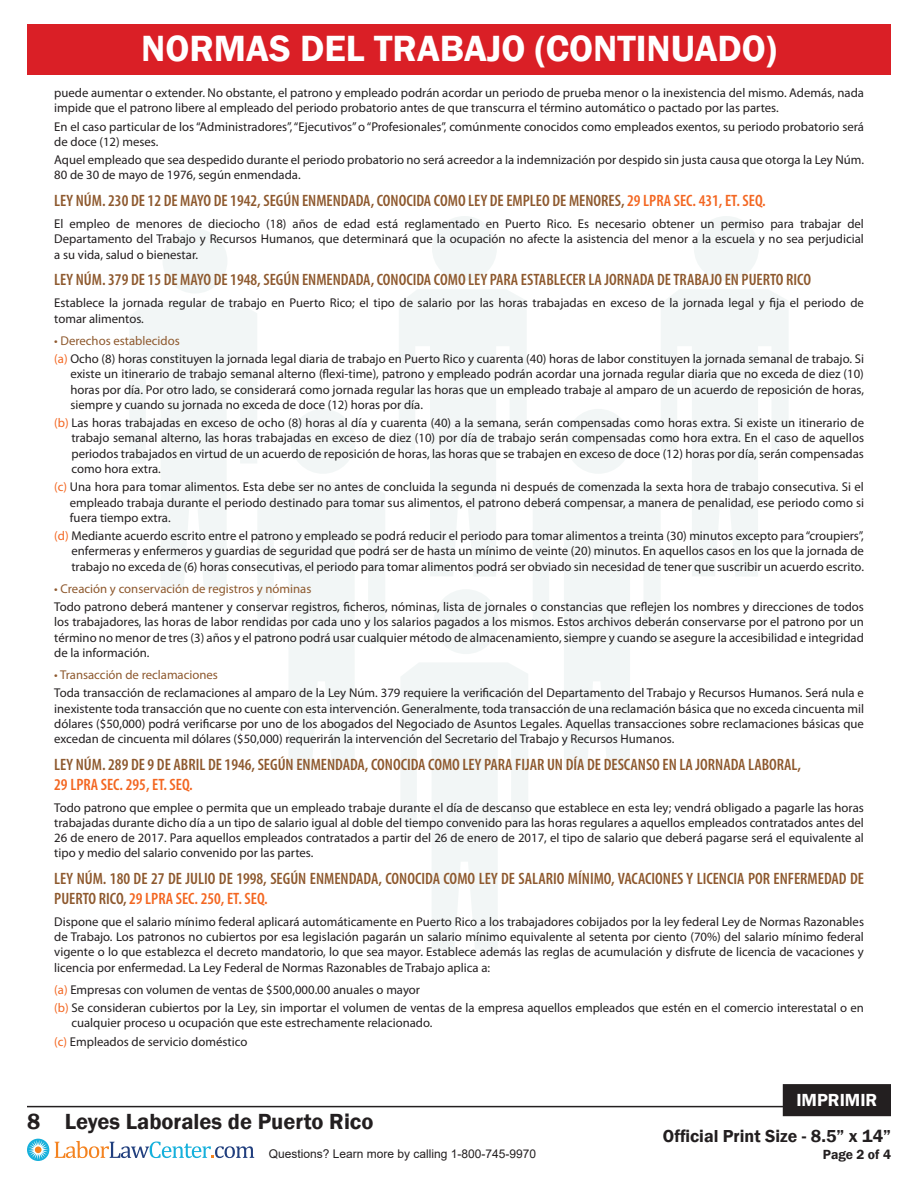
<style>
.page{position:relative;width:918px;height:1188px;background:#fff}
.page>*{position:absolute;margin:0;border:0;box-sizing:border-box;transform-origin:0 0}
.t1{font:600 37.5px "Franklin Gothic";color:#fff}
.t2{font:600 22.5px "Franklin Gothic";color:#231f20}
.t3{font:600 18px "Franklin Gothic";color:#fff}
.t4{font:600 17.85px "Franklin Gothic";color:#231f20}
.t5{font:600 condensed 16.5px/19.8px "Myriad Pro";color:#8e592e}
.t6{font:600 condensed 16.5px "Myriad Pro";color:#f36621}
.t7{font:600 13.65px "Franklin Gothic";color:#231f20}
.t8{font:12.75px/15.3px "Myriad Pro";color:#231f20;text-align:justify}
.t9{font:12.75px "Myriad Pro";color:#8e592e}
.t10{font:12px "Arial";color:#231f20}
.s1{color:#f36621}
</style>
<div class="page">
<hr style="left:27px;top:1106px;width:864px;height:1px;background:#231f20">
<svg style="left:27px;top:1139px;width:22px;height:22px"></svg>
<div style="left:35px;top:1146px;width:7px;height:7px;background:#f58320;border-radius:50%"></div>
<svg style="left:55px;top:1141px;width:199px;height:17px"></svg>
<div style="left:784px;top:1086px;width:106px;height:29px;background:#231f20"></div>
<div style="left:783px;top:1084px;width:108px;height:32px;border:3px solid #231f20"></div>
<div style="left:27px;top:24px;width:864px;height:50px;background:#da1f26"></div>
<div style="left:694px;top:216px;width:65px;height:65px;background:#f2f6f6;border-radius:50%"></div>
<svg style="left:399px;top:290px;width:389px;height:659px"></svg>
<div style="left:432px;top:216px;width:65px;height:65px;background:#f2f6f6;border-radius:50%"></div>
<svg style="left:130px;top:302px;width:255px;height:467px"></svg>
<div style="left:163px;top:229px;width:64px;height:65px;background:#f2f6f6;border-radius:50%"></div>
<p class="t1" style="left:141px;top:26px;width:637px">NORMAS DEL TRABAJO (CONTINUADO)</p>
<p class="t8" style="left:54px;top:85px;width:811px">puede aumentar o extender. No obstante, el patrono y empleado podrán acordar un periodo de prueba menor o la inexistencia del mismo. Además, nada impide que el patrono libere al empleado del periodo probatorio antes de que transcurra el término automático o pactado por las partes.</p>
<p class="t8" style="left:54px;top:118px;width:811px">En el caso particular de los “Administradores”, “Ejecutivos” o “Profesionales”, comúnmente conocidos como empleados exentos, su periodo probatorio será de doce (12) meses.</p>
<p class="t8" style="left:54px;top:152px;width:811px">Aquel empleado que sea despedido durante el periodo probatorio no será acreedor a la indemnización por despido sin justa causa que otorga la Ley Núm.<br>80 de 30 de mayo de 1976, según enmendada.</p>
<p class="t5" style="left:54px;top:190px;width:713px">LEY NÚM. 230 DE 12 DE MAYO DE 1942, SEGÚN ENMENDADA, CONOCIDA COMO LEY DE EMPLEO DE MENORES, <span class="s1">29 LPRA SEC. 431, ET. SEQ.</span></p>
<p class="t8" style="left:54px;top:216px;width:811px">El empleo de menores de dieciocho (18) años de edad está reglamentado en Puerto Rico. Es necesario obtener un permiso para trabajar del Departamento del Trabajo y Recursos Humanos, que determinará que la ocupación no afecte la asistencia del menor a la escuela y no sea perjudicial a su vida, salud o bienestar.</p>
<p class="t5" style="left:54px;top:270px;width:758px">LEY NÚM. 379 DE 15 DE MAYO DE 1948, SEGÚN ENMENDADA, CONOCIDA COMO LEY PARA ESTABLECER LA JORNADA DE TRABAJO EN PUERTO RICO</p>
<p class="t8" style="left:54px;top:295px;width:811px">Establece la jornada regular de trabajo en Puerto Rico; el tipo de salario por las horas trabajadas en exceso de la jornada legal y fija el periodo de tomar alimentos.</p>
<p class="t9" style="left:54px;top:332px;width:127px">• Derechos establecidos</p>
<p class="t8" style="left:70px;top:351px;width:795px;text-indent:-16px"><span class="s1">(a)</span> Ocho (8) horas constituyen la jornada legal diaria de trabajo en Puerto Rico y cuarenta (40) horas de labor constituyen la jornada semanal de trabajo. Si existe un itinerario de trabajo semanal alterno (flexi-time), patrono y empleado podrán acordar una jornada regular diaria que no exceda de diez (10) horas por día. Por otro lado, se considerará como jornada regular las horas que un empleado trabaje al amparo de un acuerdo de reposición de horas, siempre y cuando su jornada no exceda de doce (12) horas por día.</p>
<p class="t8" style="left:71px;top:415px;width:794px;text-indent:-17px"><span class="s1">(b)</span> Las horas trabajadas en exceso de ocho (8) horas al día y cuarenta (40) a la semana, serán compensadas como horas extra. Si existe un itinerario de trabajo semanal alterno, las horas trabajadas en exceso de diez (10) por día de trabajo serán compensadas como hora extra. En el caso de aquellos periodos trabajados en virtud de un acuerdo de reposición de horas, las horas que se trabajen en exceso de doce (12) horas por día, serán compensadas como hora extra.</p>
<p class="t8" style="left:70px;top:479px;width:796px;text-indent:-16px"><span class="s1">(c)</span> Una hora para tomar alimentos. Esta debe ser no antes de concluida la segunda ni después de comenzada la sexta hora de trabajo consecutiva. Si el empleado trabaja durante el periodo destinado para tomar sus alimentos, el patrono deberá compensar, a manera de penalidad, ese periodo como si fuera tiempo extra.</p>
<p class="t8" style="left:71px;top:528px;width:794px;text-indent:-17px"><span class="s1">(d)</span> Mediante acuerdo escrito entre el patrono y empleado se podrá reducir el periodo para tomar alimentos a treinta (30) minutos excepto para “croupiers”, enfermeras y enfermeros y guardias de seguridad que podrá ser de hasta un mínimo de veinte (20) minutos. En aquellos casos en los que la jornada de trabajo no exceda de (6) horas consecutivas, el periodo para tomar alimentos podrá ser obviado sin necesidad de tener que suscribir un acuerdo escrito.</p>
<p class="t9" style="left:54px;top:581px;width:259px">• Creación y conservación de registros y nóminas</p>
<p class="t8" style="left:54px;top:599px;width:811px">Todo patrono deberá mantener y conservar registros, ficheros, nóminas, lista de jornales o constancias que reflejen los nombres y direcciones de todos los trabajadores, las horas de labor rendidas por cada uno y los salarios pagados a los mismos. Estos archivos deberán conservarse por el patrono por un término no menor de tres (3) años y el patrono podrá usar cualquier método de almacenamiento, siempre y cuando se asegure la accesibilidad e integridad de la información.</p>
<p class="t9" style="left:54px;top:667px;width:165px">• Transacción de reclamaciones</p>
<p class="t8" style="left:54px;top:685px;width:811px">Toda transacción de reclamaciones al amparo de la Ley Núm. 379 requiere la verificación del Departamento del Trabajo y Recursos Humanos. Será nula e inexistente toda transacción que no cuente con esta intervención. Generalmente, toda transacción de una reclamación básica que no exceda cincuenta mil dólares ($50,000) podrá verificarse por uno de los abogados del Negociado de Asuntos Legales. Aquellas transacciones sobre reclamaciones básicas que excedan de cincuenta mil dólares ($50,000) requerirán la intervención del Secretario del Trabajo y Recursos Humanos.</p>
<p class="t5" style="left:54px;top:754px;width:748px">LEY NÚM. 289 DE 9 DE ABRIL DE 1946, SEGÚN ENMENDADA, CONOCIDA COMO LEY PARA FIJAR UN DÍA DE DESCANSO EN LA JORNADA LABORAL,</p>
<p class="t6" style="left:54px;top:774px;width:140px">29 LPRA SEC. 295, ET. SEQ.</p>
<p class="t8" style="left:54px;top:799px;width:811px">Todo patrono que emplee o permita que un empleado trabaje durante el día de descanso que establece en esta ley; vendrá obligado a pagarle las horas trabajadas durante dicho día a un tipo de salario igual al doble del tiempo convenido para las horas regulares a aquellos empleados contratados antes del 26 de enero de 2017. Para aquellos empleados contratados a partir del 26 de enero de 2017, el tipo de salario que deberá pagarse será el equivalente al tipo y medio del salario convenido por las partes.</p>
<p class="t5" style="left:54px;top:868px;width:811px">LEY NÚM. 180 DE 27 DE JULIO DE 1998, SEGÚN ENMENDADA, CONOCIDA COMO LEY DE SALARIO MÍNIMO, VACACIONES Y LICENCIA POR ENFERMEDAD DE<br>PUERTO RICO, <span class="s1">29 LPRA SEC. 250, ET. SEQ.</span></p>
<p class="t8" style="left:54px;top:914px;width:811px">Dispone que el salario mínimo federal aplicará automáticamente en Puerto Rico a los trabajadores cobijados por la ley federal Ley de Normas Razonables de Trabajo. Los patronos no cubiertos por esa legislación pagarán un salario mínimo equivalente al setenta por ciento (70%) del salario mínimo federal vigente o lo que establezca el decreto mandatorio, lo que sea mayor. Establece además las reglas de acumulación y disfrute de licencia de vacaciones y licencia por enfermedad. La Ley Federal de Normas Razonables de Trabajo aplica a:</p>
<p class="t8" style="left:54px;top:982px;width:367px"><span class="s1">(a)</span> Empresas con volumen de ventas de $500,000.00 anuales o mayor</p>
<p class="t8" style="left:71px;top:1000px;width:794px;text-indent:-17px"><span class="s1">(b)</span> Se consideran cubiertos por la Ley, sin importar el volumen de ventas de la empresa aquellos empleados que estén en el comercio interestatal o en cualquier proceso u ocupación que este estrechamente relacionado.</p>
<p class="t8" style="left:54px;top:1034px;width:195px"><span class="s1">(c)</span> Empleados de servicio doméstico</p>
<h2 class="t2" style="left:27px;top:1107px;width:348px">8 Leyes Laborales de Puerto Rico</h2>
<p class="t10" style="left:269px;top:1146px;width:269px">Questions? Learn more by calling 1-800-745-9970</p>
<h3 class="t3" style="left:796px;top:1089px;width:83px">IMPRIMIR</h3>
<h3 class="t4" style="left:663px;top:1125px;width:230px">Official Print Size - 8.5” x 14”</h3>
<p class="t7" style="left:823px;top:1146px;width:70px">Page 2 of 4</p>
</div>
